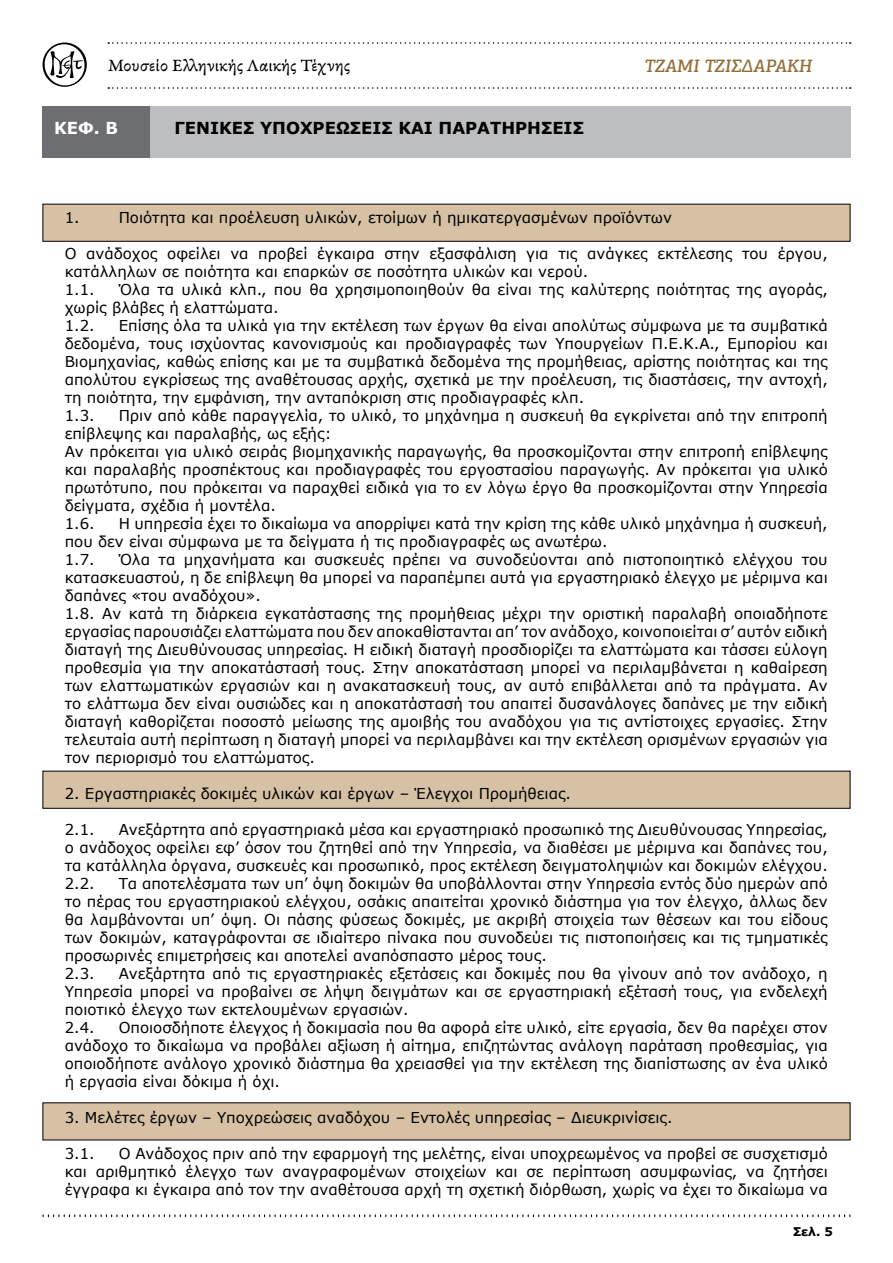
<style>
.page{position:relative;width:893px;height:1263px;background:#fff}
.page>*{position:absolute;margin:0;border:0;box-sizing:border-box;transform-origin:0 0}
.t1{font:18.3px "Garamond Premr Pro Capt";color:#000}
.t2{font:italic 500 18px "PF Centro Slab Pro";color:#926d37}
.t3{font:700 16.5px "Verdana";color:#000}
.t4{font:700 16.5px "Verdana";color:#fff}
.t5{font:15px/18px "Verdana";color:#000}
.t6{font:700 12px "Verdana";color:#000}
</style>
<div class="page">
<div style="left:43px;top:106px;width:107px;height:51px;background:#6d6e71"></div>
<div style="left:150px;top:106px;width:700px;height:51px;background:#bcbec0"></div>
<svg style="left:43px;top:42px;width:44px;height:45px"></svg>
<svg style="left:43px;top:1214px;width:807px;height:3px"></svg>
<svg style="left:108px;top:42px;width:743px;height:2px"></svg>
<svg style="left:108px;top:87px;width:743px;height:2px"></svg>
<div style="left:43px;top:204px;width:807px;height:38px;background:#d6c1a4;border:1px solid #000"></div>
<div style="left:43px;top:771px;width:807px;height:38px;background:#d6c1a4;border:1px solid #000"></div>
<div style="left:43px;top:1102px;width:807px;height:38px;background:#d6c1a4"></div>
<p class="t1" style="left:108px;top:55px;width:244px">Μουσείο Ελληνικής Λαικής Τέχνης</p>
<p class="t2" style="left:645px;top:54px;width:169px">ΤΖΑΜΙ ΤΖΙΣΔΑΡΑΚΗ</p>
<p class="t4" style="left:54px;top:116px;width:65px">ΚΕΦ. Β</p>
<p class="t3" style="left:174px;top:116px;width:411px">ΓΕΝΙΚΕΣ ΥΠΟΧΡΕΩΣΕΙΣ ΚΑΙ ΠΑΡΑΤΗΡΗΣΕΙΣ</p>
<p class="t5" style="left:65px;top:208px;width:17px">1.</p>
<p class="t5" style="left:119px;top:208px;width:555px">Ποιότητα και προέλευση υλικών, ετοίμων ή ημικατεργασμένων προϊόντων</p>
<p class="t5" style="left:65px;top:244px;width:765px">Ο ανάδοχος οφείλει να προβεί έγκαιρα στην εξασφάλιση για τις ανάγκες εκτέλεσης του έργου, κατάλληλων σε ποιότητα και επαρκών σε ποσότητα υλικών και νερού.<br>1.1.</p>
<p class="t5" style="left:65px;top:280px;width:765px;text-indent:54px">Όλα τα υλικά κλπ., που θα χρησιμοποιηθούν θα είναι της καλύτερης ποιότητας της αγοράς, χωρίς βλάβες ή ελαττώματα.<br>1.2.</p>
<p class="t5" style="left:65px;top:316px;width:765px;text-indent:54px">Επίσης όλα τα υλικά για την εκτέλεση των έργων θα είναι απολύτως σύμφωνα με τα συμβατικά δεδομένα, τους ισχύοντας κανονισμούς και προδιαγραφές των Υπουργείων Π.Ε.Κ.Α., Εμπορίου και Βιομηχανίας, καθώς επίσης και με τα συμβατικά δεδομένα της προμήθειας, αρίστης ποιότητας και της απολύτου εγκρίσεως της αναθέτουσας αρχής, σχετικά με την προέλευση, τις διαστάσεις, την αντοχή, τη ποιότητα, την εμφάνιση, την ανταπόκριση στις προδιαγραφές κλπ.<br>1.3.</p>
<p class="t5" style="left:65px;top:406px;width:765px;text-indent:54px">Πριν από κάθε παραγγελία, το υλικό, το μηχάνημα η συσκευή θα εγκρίνεται από την επιτροπή επίβλεψης και παραλαβής, ως εξής:<br>Αν πρόκειται για υλικό σειράς βιομηχανικής παραγωγής, θα προσκομίζονται στην επιτροπή επίβλεψης και παραλαβής προσπέκτους και προδιαγραφές του εργοστασίου παραγωγής. Αν πρόκειται για υλικό πρωτότυπο, που πρόκειται να παραχθεί ειδικά για το εν λόγω έργο θα προσκομίζονται στην Υπηρεσία δείγματα, σχέδια ή μοντέλα.<br>1.6.</p>
<p class="t5" style="left:65px;top:514px;width:765px;text-indent:54px">Η υπηρεσία έχει το δικαίωμα να απορρίψει κατά την κρίση της κάθε υλικό μηχάνημα ή συσκευή, που δεν είναι σύμφωνα με τα δείγματα ή τις προδιαγραφές ως ανωτέρω.<br>1.7.</p>
<p class="t5" style="left:65px;top:550px;width:765px;text-indent:54px">Όλα τα μηχανήματα και συσκευές πρέπει να συνοδεύονται από πιστοποιητικό ελέγχου του κατασκευαστού, η δε επίβλεψη θα μπορεί να παραπέμπει αυτά για εργαστηριακό έλεγχο με μέριμνα και δαπάνες «του αναδόχου».<br>1.8. Αν κατά τη διάρκεια εγκατάστασης της προμήθειας μέχρι την οριστική παραλαβή οποιαδήποτε εργασίας παρουσιάζει ελαττώματα που δεν αποκαθίστανται απ’ τον ανάδοχο, κοινοποιείται σ’ αυτόν ειδική διαταγή της Διευθύνουσας υπηρεσίας. Η ειδική διαταγή προσδιορίζει τα ελαττώματα και τάσσει εύλογη προθεσμία για την αποκατάστασή τους. Στην αποκατάσταση μπορεί να περιλαμβάνεται η καθαίρεση των ελαττωματικών εργασιών και η ανακατασκευή τους, αν αυτό επιβάλλεται από τα πράγματα. Αν το ελάττωμα δεν είναι ουσιώδες και η αποκατάστασή του απαιτεί δυσανάλογες δαπάνες με την ειδική διαταγή καθορίζεται ποσοστό μείωσης της αμοιβής του αναδόχου για τις αντίστοιχες εργασίες. Στην τελευταία αυτή περίπτωση η διαταγή μπορεί να περιλαμβάνει και την εκτέλεση ορισμένων εργασιών για τον περιορισμό του ελαττώματος.</p>
<p class="t5" style="left:65px;top:784px;width:508px">2. Εργαστηριακές δοκιμές υλικών και έργων – Έλεγχοι Προμήθειας.</p>
<p class="t5" style="left:65px;top:820px;width:31px">2.1.</p>
<p class="t5" style="left:65px;top:820px;width:765px;text-align:justify;text-indent:54px">Ανεξάρτητα από εργαστηριακά μέσα και εργαστηριακό προσωπικό της Διευθύνουσας Υπηρεσίας, ο ανάδοχος οφείλει εφ’ όσον του ζητηθεί από την Υπηρεσία, να διαθέσει με μέριμνα και δαπάνες του, τα κατάλληλα όργανα, συσκευές και προσωπικό, προς εκτέλεση δειγματοληψιών και δοκιμών ελέγχου.<br>2.2.</p>
<p class="t5" style="left:65px;top:874px;width:765px;text-indent:54px">Τα αποτελέσματα των υπ’ όψη δοκιμών θα υποβάλλονται στην Υπηρεσία εντός δύο ημερών από το πέρας του εργαστηριακού ελέγχου, οσάκις απαιτείται χρονικό διάστημα για τον έλεγχο, άλλως δεν θα λαμβάνονται υπ’ όψη. Οι πάσης φύσεως δοκιμές, με ακριβή στοιχεία των θέσεων και του είδους των δοκιμών, καταγράφονται σε ιδιαίτερο πίνακα που συνοδεύει τις πιστοποιήσεις και τις τμηματικές προσωρινές επιμετρήσεις και αποτελεί αναπόσπαστο μέρος τους.<br>2.3.</p>
<p class="t5" style="left:65px;top:964px;width:765px;text-indent:54px">Ανεξάρτητα από τις εργαστηριακές εξετάσεις και δοκιμές που θα γίνουν από τον ανάδοχο, η Υπηρεσία μπορεί να προβαίνει σε λήψη δειγμάτων και σε εργαστηριακή εξέτασή τους, για ενδελεχή ποιοτικό έλεγχο των εκτελουμένων εργασιών.<br>2.4.</p>
<p class="t5" style="left:65px;top:1018px;width:765px;text-align:justify;text-indent:54px">Οποιοσδήποτε έλεγχος ή δοκιμασία που θα αφορά είτε υλικό, είτε εργασία, δεν θα παρέχει στον ανάδοχο το δικαίωμα να προβάλει αξίωση ή αίτημα, επιζητώντας ανάλογη παράταση προθεσμίας, για οποιοδήποτε ανάλογο χρονικό διάστημα θα χρειασθεί για την εκτέλεση της διαπίστωσης αν ένα υλικό ή εργασία είναι δόκιμα ή όχι.</p>
<p class="t5" style="left:65px;top:1108px;width:609px">3. Μελέτες έργων – Υποχρεώσεις αναδόχου – Εντολές υπηρεσίας – Διευκρινίσεις.</p>
<p class="t5" style="left:65px;top:1144px;width:31px">3.1.</p>
<p class="t5" style="left:65px;top:1144px;width:765px;text-align:justify;text-indent:54px">Ο Ανάδοχος πριν από την εφαρμογή της μελέτης, είναι υποχρεωμένος να προβεί σε συσχετισμό και αριθμητικό έλεγχο των αναγραφομένων στοιχείων και σε περίπτωση ασυμφωνίας, να ζητήσει έγγραφα κι έγκαιρα από τον την αναθέτουσα αρχή τη σχετική διόρθωση, χωρίς να έχει το δικαίωμα να</p>
<p class="t6" style="left:793px;top:1223px;width:42px">Σελ. 5</p>
</div>
